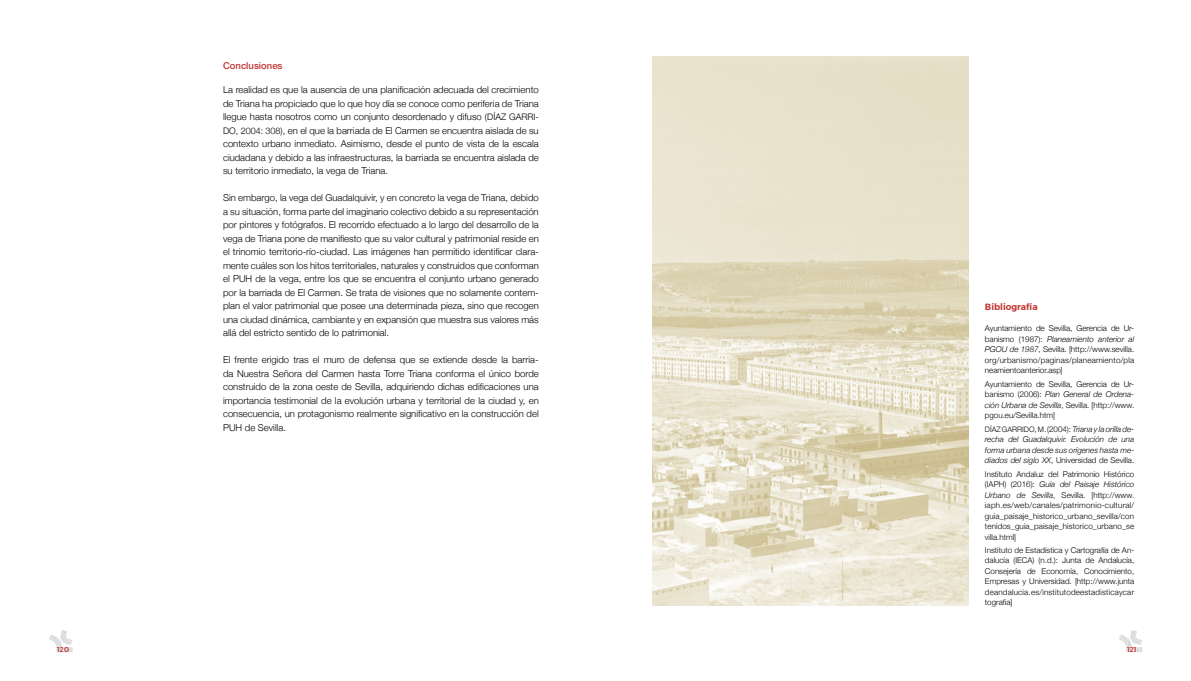
<style>
.page{position:relative;width:1191px;height:681px;background:#fff}
.page>*{position:absolute;margin:0;border:0;box-sizing:border-box;transform-origin:0 0}
.t1{font:300 9.5px/13.5px "Helvetica Neue";color:#000;text-align:justify}
.t2{font:500 9.5px "Helvetica Neue";color:#c23432}
.t3{font:600 9px "Montserrat";color:#c23432}
.t4{font:300 9px "Helvetica Neue";color:#000}
.t5{font:300 8px/10.5px "Helvetica Neue";letter-spacing:.015em;color:#000;text-align:justify}
.t6{font:italic 300 8px/10.5px "Helvetica Neue";color:#000;text-align:justify}
.t7{font:300 7.5px "Helvetica Neue";color:#000}
.t8{font:500 7px "Montserrat";color:#c23432}
.s1{font-size:9px}
.s2{font-style:inherit}
.s3{font-style:italic}
.s4{font-style:normal;font-size:7.5px}
.s5{font-style:normal}
</style>
<div class="page">
<svg style="left:49px;top:630px;width:23px;height:22px"></svg>
<svg style="left:1119px;top:630px;width:23px;height:22px"></svg>
<img style="left:652px;top:57px;width:316px;height:548px">
<p class="t2" style="left:223px;top:58px;width:61px">Conclusiones</p>
<p class="t1" style="left:223px;top:82px;width:317px">La realidad es que la ausencia de una planificación adecuada del crecimiento de Triana ha propiciado que lo que hoy día se conoce como periferia de Triana llegue hasta nosotros como un conjunto desordenado y difuso <span class="s1">(Díaz</span></p>
<p class="t4" style="left:509px;top:109px;width:13px">Garri</p>
<p class="t4" style="left:535px;top:109px;width:5px">-</p>
<p class="t1" style="left:223px;top:123px;width:317px"><span class="s1">do , 2004: 308)</span><span class="s2">,</span> en el que la barriada de El Carmen se encuentra aislada de su contexto urbano inmediato. Asimismo, desde el punto de vista de la escala ciudadana y debido a las infraestructuras, la barriada se encuentra aislada de su territorio inmediato, la vega de Triana.</p>
<p class="t1" style="left:223px;top:190px;width:317px">Sin embargo, la vega del Guadalquivir, y en concreto la vega de Triana, debido a su situación, forma parte del imaginario colectivo debido a su representación por pintores y fotógrafos. El recorrido efectuado a lo largo del desarrollo de la vega de Triana pone de manifiesto que su valor cultural y patrimonial reside en el trinomio territorio-río-ciudad. Las imágenes han permitido identificar clara&shy;mente cuáles son los hitos territoriales, naturales y construidos que conforman el PUH de la vega, entre los que se encuentra el conjunto urbano generado por la barriada de El Carmen. Se trata de visiones que no solamente contem&shy;plan el valor patrimonial que posee una determinada pieza, sino que recogen una ciudad dinámica, cambiante y en expansión que muestra sus valores más allá del estricto sentido de lo patrimonial.</p>
<p class="t1" style="left:223px;top:352px;width:317px">El frente erigido tras el muro de defensa que se extiende desde la barria&shy;da Nuestra Señora del Carmen hasta Torre Triana conforma el único borde construido de la zona oeste de Sevilla, adquiriendo dichas edificaciones una importancia testimonial de la evolución urbana y territorial de la ciudad y, en consecuencia, un protagonismo realmente significativo en la construcción del PUH de Sevilla.</p>
<p class="t3" style="left:985px;top:300px;width:54px">Bibliografía</p>
<p class="t5" style="left:985px;top:322px;width:151px">Ayuntamiento de Sevilla, Gerencia de Ur&shy;banismo (1987): <span class="s3">Planeamiento anterior al PGOU de 1987</span>, Sevilla. [http://www.sevilla. org/urbanismo/paginas/planeamiento/pla neamientoanterior.asp]</p>
<p class="t5" style="left:985px;top:378px;width:151px">Ayuntamiento de Sevilla, Gerencia de Ur&shy;banismo (2006): <span class="s3">Plan General de Ordena&shy;ción Urbana de Sevilla</span>, Sevilla. [http://www. pgou.eu/Sevilla.htm]</p>
<p class="t7" style="left:985px;top:422px;width:29px">Díaz Garrido</p>
<p class="t6" style="left:985px;top:423px;width:151px;text-indent:50px"><span class="s4">, M.</span> <span class="s5">(2004):</span> Triana y la orilla de&shy;recha del Guadalquivir. Evolución de una forma urbana desde sus orígenes hasta me&shy;diados del siglo XX<span class="s5">, Universidad de Sevilla.</span></p>
<p class="t5" style="left:985px;top:467px;width:151px">Instituto Andaluz del Patrimonio Histórico (IAPH) (2016): <span class="s3">Guía del Paisaje Histórico Urbano de Sevilla</span>, Sevilla. [http://www. iaph.es/web/canales/patrimonio-cultural/ guia_paisaje_historico_urbano_sevilla/con tenidos_guia_paisaje_historico_urbano_se villa.html]</p>
<p class="t5" style="left:985px;top:544px;width:151px">Instituto de Estadística y Cartografía de An&shy;dalucía (IECA) (n.d.): Junta de Andalucía, Consejería de Economía, Conocimiento, Empresas y Universidad. [http://www.junta deandalucia.es/institutodeestadisticaycar tografia]</p>
<p class="t8" style="left:57px;top:644px;width:13px">120</p>
<p class="t8" style="left:1127px;top:644px;width:11px">121</p>
</div>
